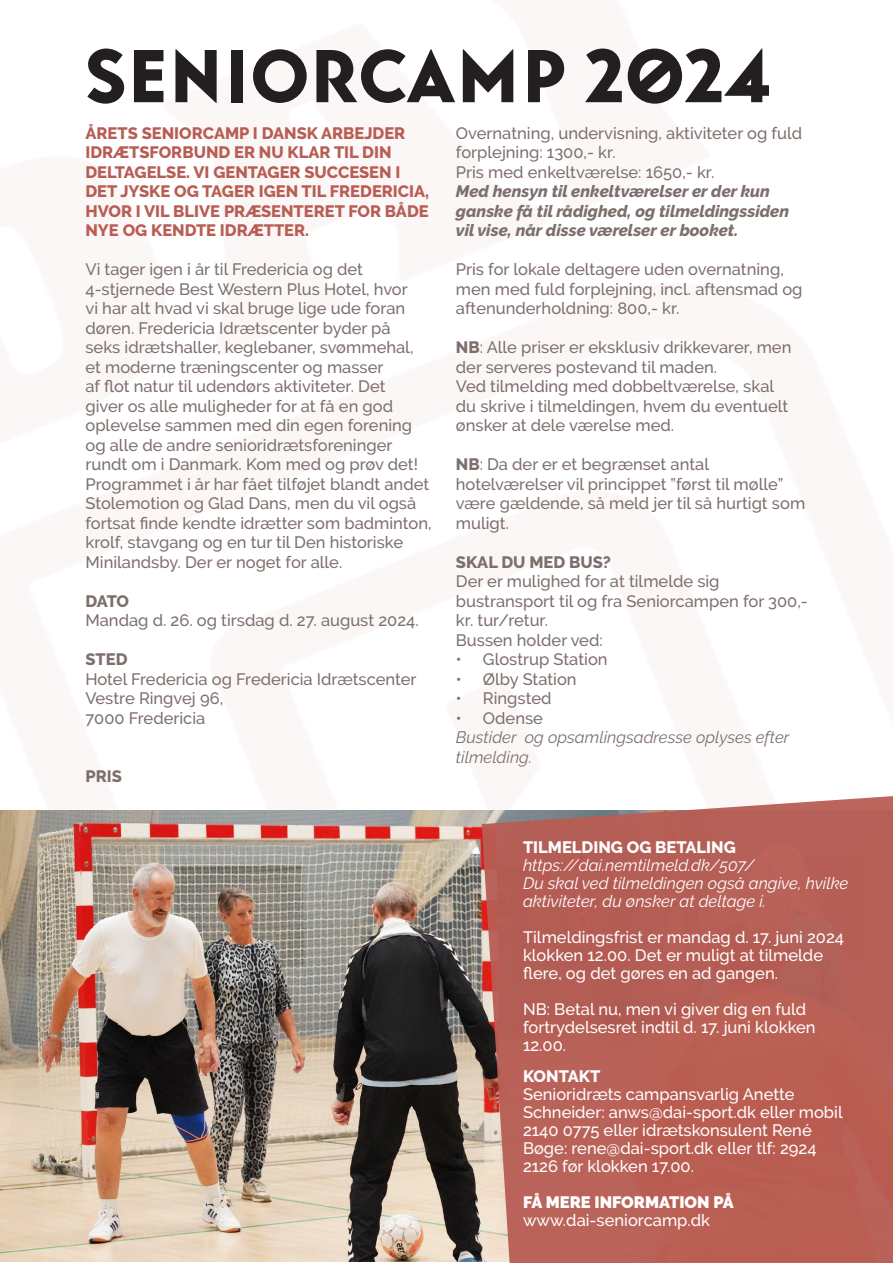
<style>
.page{position:relative;width:893px;height:1263px;background:#fff}
.page>*{position:absolute;margin:0;border:0;box-sizing:border-box;transform-origin:0 0}
.t1{font:73.5px "Baro";color:#231f20}
.t2{font:500 16.5px/19.5px "Raleway";color:#7d6f6c}
.t3{font:500 16.5px/18px "Raleway";color:#fff}
.t4{font:800 16.5px/19.5px "Raleway";color:#b85d54}
.t5{font:italic 800 16.5px/19.5px "Raleway";color:#7d6f6c}
.t6{font:italic 16.5px/18px "Raleway";color:#fff}
.t7{font:italic 16.5px/19.5px "Raleway";color:#7d6f6c}
.t8{font:800 16.5px "Raleway";color:#fff}
.t9{font:800 16.5px "Raleway";color:#7d6f6c}
.t10{font:900 16.5px "Raleway";color:#fff}
.s1{font-weight:800}
</style>
<div class="page">
<img style="left:0;top:811px;width:482px;height:450px">
<svg style="left:482px;top:796px;width:411px;height:467px;background:#b9655b"></svg>
<p class="t1" style="left:84px;top:33px;width:688px">SENIORCAMP 2024</p>
<p class="t4" style="left:85px;top:123px;width:345px">ÅRETS SENIORCAMP I DANSK ARBEJDER IDRÆTSFORBUND ER NU KLAR TIL DIN DELTAGELSE. VI GENTAGER SUCCESEN I DET JYSKE OG TAGER IGEN TIL FREDERICIA, HVOR I VIL BLIVE PRÆSENTERET FOR BÅDE NYE OG KENDTE IDRÆTTER.</p>
<p class="t2" style="left:85px;top:259px;width:348px">Vi tager igen i år til Fredericia og det 4-stjernede Best Western Plus Hotel, hvor<br>vi har alt hvad vi skal bruge lige ude foran døren. Fredericia Idrætscenter byder på<br>seks idrætshaller, keglebaner, svømmehal, et moderne træningscenter og masser<br>af flot natur til udendørs aktiviteter. Det<br>giver os alle muligheder for at få en god oplevelse sammen med din egen forening og alle de andre senioridrætsforeninger rundt om i Danmark. Kom med og prøv det!<br>Programmet i år har fået tilføjet blandt andet Stolemotion og Glad Dans, men du vil også fortsat finde kendte idrætter som badminton, krolf, stavgang og en tur til Den historiske Minilandsby. Der er noget for alle.</p>
<p class="t9" style="left:85px;top:591px;width:45px">DATO</p>
<p class="t2" style="left:85px;top:610px;width:335px">Mandag d. 26. og tirsdag d. 27. august 2024.</p>
<p class="t9" style="left:85px;top:650px;width:44px">STED</p>
<p class="t2" style="left:85px;top:669px;width:333px">Hotel Fredericia og Fredericia Idrætscenter<br>Vestre Ringvej 96,</p>
<p class="t2" style="left:85px;top:708px;width:121px">7000 Fredericia</p>
<p class="t2" style="left:456px;top:123px;width:348px">Overnatning, undervisning, aktiviteter og fuld forplejning: 1300,- kr.</p>
<p class="t2" style="left:456px;top:162px;width:260px">Pris med enkeltværelse: 1650,- kr.</p>
<p class="t5" style="left:456px;top:182px;width:335px">Med hensyn til enkeltværelser er der kun ganske få til rådighed, og tilmeldingssiden vil vise, når disse værelser er booket.</p>
<p class="t2" style="left:456px;top:259px;width:348px">Pris for lokale deltagere uden overnatning, men med fuld forplejning, incl. aftensmad og aftenunderholdning: 800,- kr.</p>
<p class="t2" style="left:456px;top:337px;width:337px"><span class="s1">NB</span>: Alle priser er eksklusiv drikkevarer, men der serveres postevand til maden.</p>
<p class="t2" style="left:456px;top:376px;width:334px">Ved tilmelding med dobbeltværelse, skal du skrive i tilmeldingen, hvem du eventuelt ønsker at dele værelse med.</p>
<p class="t2" style="left:456px;top:454px;width:351px"><span class="s1">NB</span>: Da der er et begrænset antal hotelværelser vil princippet ”først til mølle” være gældende, så meld jer til så hurtigt som muligt.</p>
<p class="t9" style="left:456px;top:552px;width:157px">SKAL DU MED BUS?</p>
<p class="t2" style="left:456px;top:571px;width:353px">Der er mulighed for at tilmelde sig bustransport til og fra Seniorcampen for 300,- kr. tur/retur.</p>
<p class="t2" style="left:456px;top:630px;width:148px">Bussen holder ved:</p>
<p class="t2" style="left:456px;top:649px;width:153px">• Glostrup Station</p>
<p class="t2" style="left:456px;top:669px;width:122px">• Ølby Station</p>
<p class="t2" style="left:456px;top:688px;width:97px">• Ringsted</p>
<p class="t2" style="left:456px;top:708px;width:89px">• Odense</p>
<p class="t7" style="left:456px;top:727px;width:335px">Bustider og opsamlingsadresse oplyses efter tilmelding.</p>
<p class="t9" style="left:85px;top:767px;width:38px">PRIS</p>
<p class="t8" style="left:523px;top:838px;width:214px">TILMELDING OG BETALING</p>
<p class="t6" style="left:523px;top:856px;width:233px">https://dai.nemtilmeld.dk/507/</p>
<p class="t6" style="left:523px;top:874px;width:327px">Du skal ved tilmeldingen også angive, hvilke aktiviteter, du ønsker at deltage i.</p>
<p class="t3" style="left:523px;top:928px;width:323px">Tilmeldingsfrist er mandag d. 17. juni 2024 klokken 12.00. Det er muligt at tilmelde flere, og det gøres en ad gangen.</p>
<p class="t3" style="left:523px;top:1000px;width:294px">NB: Betal nu, men vi giver dig en fuld fortrydelsesret indtil d. 17. juni klokken<br>12.00.</p>
<p class="t8" style="left:523px;top:1067px;width:79px">KONTAKT</p>
<p class="t3" style="left:523px;top:1085px;width:321px">Senioridræts campansvarlig Anette Schneider: anws@dai-sport.dk eller mobil 2140 0775 eller idrætskonsulent René Bøge: rene@dai-sport.dk eller tlf: 2924<br>2126 før klokken 17.00.</p>
<p class="t10" style="left:523px;top:1193px;width:212px">FÅ MERE INFORMATION PÅ</p>
<p class="t3" style="left:523px;top:1211px;width:189px">www.dai-seniorcamp.dk</p>
</div>
